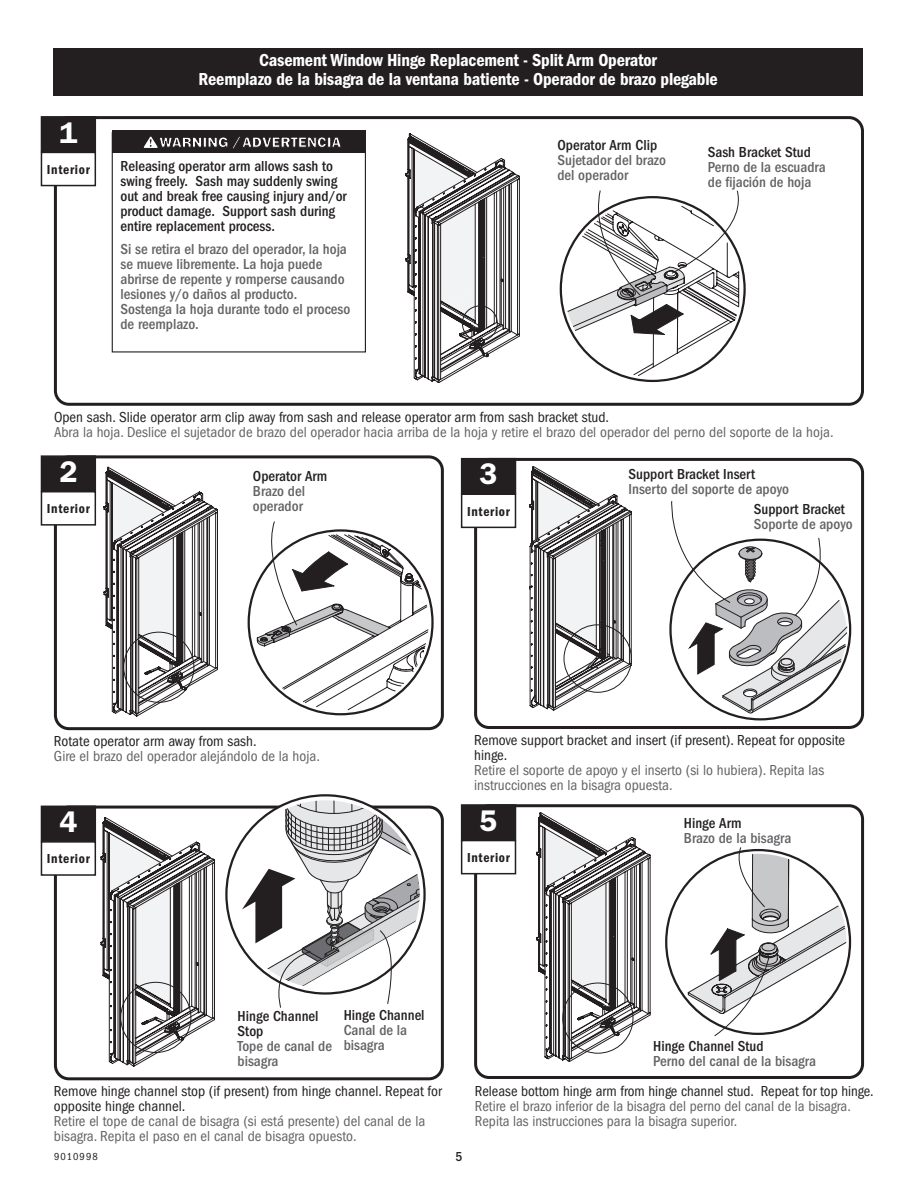
<style>
.page{position:relative;width:918px;height:1188px;background:#fff}
.page>*{position:absolute;margin:0;border:0;box-sizing:border-box;transform-origin:0 0}
.t1{font:600 30px "ITC Franklin Gothic Std";color:#fff}
.t2{font:18px/18.6px "ITC Franklin Gothic Std Dm Cd";letter-spacing:-.01em;color:#fff;text-align:center}
.t3{font:condensed 15px/15px "ITC Franklin Gothic Std";color:#636366}
.t4{font:500 condensed 15px/15px "ITC Franklin Gothic Std";color:#636366}
.t5{font:condensed 15px/15px "ITC Franklin Gothic Std";color:#231f20}
.t6{font:500 condensed 15px/15px "ITC Franklin Gothic Std";color:#231f20}
.t7{font:13.5px "ITC Franklin Gothic Std Dm Cd";letter-spacing:.05em;color:#231f20}
.t8{font:500 condensed 13.5px "ITC Franklin Gothic Std";color:#231f20}
.t9{font:condensed 10.5px "ITC Franklin Gothic Std";letter-spacing:.1em;color:#231f20}
</style>
<div class="page">
<div style="left:54px;top:455px;width:390px;height:275px;border:3px solid #231f20;border-radius:14px"></div>
<div style="left:474px;top:804px;width:390px;height:275px;border:3px solid #231f20;border-radius:14px"></div>
<div style="left:54px;top:116px;width:810px;height:290px;border:3px solid #231f20;border-radius:14px"></div>
<div style="left:41px;top:116px;width:55px;height:36px;background:#231f20"></div>
<div style="left:41px;top:152px;width:55px;height:34px;background:#fff;border:2px solid #231f20"></div>
<div style="left:41px;top:455px;width:55px;height:37px;background:#231f20;border:2px solid #231f20"></div>
<div style="left:41px;top:491px;width:55px;height:35px;background:#fff;border:2px solid #231f20"></div>
<div style="left:461px;top:804px;width:55px;height:37px;background:#231f20"></div>
<div style="left:461px;top:840px;width:55px;height:34px;background:#fff;border:2px solid #231f20"></div>
<div style="left:54px;top:806px;width:390px;height:274px;border:3px solid #231f20;border-radius:14px"></div>
<div style="left:53px;top:49px;width:810px;height:47px;background:#231f20"></div>
<div style="left:112px;top:132px;width:254px;height:221px;border:1px solid #231f20"></div>
<div style="left:112px;top:131px;width:254px;height:22px;background:#231f20"></div>
<svg style="left:144px;top:136px;width:57px;height:12px"></svg>
<svg style="left:203px;top:137px;width:3px;height:10px"></svg>
<svg style="left:208px;top:136px;width:133px;height:13px"></svg>
<svg style="left:406px;top:133px;width:114px;height:250px"></svg>
<svg style="left:567px;top:190px;width:179px;height:186px"></svg>
<svg style="left:104px;top:467px;width:114px;height:249px"></svg>
<svg style="left:257px;top:521px;width:172px;height:206px"></svg>
<svg style="left:536px;top:812px;width:114px;height:250px"></svg>
<svg style="left:688px;top:847px;width:159px;height:190px"></svg>
<svg style="left:224px;top:794px;width:203px;height:214px"></svg>
<div style="left:41px;top:806px;width:55px;height:36px;background:#231f20"></div>
<div style="left:41px;top:841px;width:55px;height:35px;background:#fff;border:2px solid #231f20"></div>
<svg style="left:101px;top:817px;width:114px;height:249px"></svg>
<div style="left:474px;top:458px;width:390px;height:271px;border:3px solid #231f20;border-radius:14px"></div>
<div style="left:461px;top:458px;width:55px;height:36px;background:#231f20"></div>
<div style="left:461px;top:493px;width:55px;height:35px;background:#fff;border:2px solid #231f20"></div>
<svg style="left:530px;top:467px;width:102px;height:243px"></svg>
<svg style="left:669px;top:501px;width:179px;height:212px"></svg>
<h1 class="t1" style="left:59px;top:115px;width:19px">1</h1>
<p class="t7" style="left:47px;top:162px;width:44px">Interior</p>
<p class="t2" style="left:199px;top:51px;width:521px">Casement Window Hinge Replacement - Split Arm Operator<br>Reemplazo de la bisagra de la ventana batiente - Operador de brazo plegable</p>
<p class="t6" style="left:120px;top:159px;width:228px">Releasing operator arm allows sash to swing freely. Sash may suddenly swing out and break free causing injury and/or product damage. Support sash during entire replacement process.</p>
<p class="t4" style="left:120px;top:241px;width:231px">Si se retira el brazo del operador, la hoja se mueve libremente. La hoja puede abrirse de repente y romperse causando lesiones y/o daños al producto.<br>Sostenga la hoja durante todo el proceso de reemplazo.</p>
<p class="t6" style="left:557px;top:137px;width:101px">Operator Arm Clip</p>
<p class="t4" style="left:557px;top:152px;width:110px">Sujetador del brazo del operador</p>
<p class="t6" style="left:708px;top:145px;width:105px">Sash Bracket Stud</p>
<p class="t4" style="left:708px;top:160px;width:119px">Perno de la escuadra de fijación de hoja</p>
<p class="t5" style="left:54px;top:409px;width:557px">Open sash. Slide operator arm clip away from sash and release operator arm from sash bracket stud.</p>
<p class="t3" style="left:54px;top:424px;width:781px">Abra la hoja. Deslice el sujetador de brazo del operador hacia arriba de la hoja y retire el brazo del operador del perno del soporte de la hoja.</p>
<h1 class="t1" style="left:59px;top:454px;width:19px">2</h1>
<p class="t7" style="left:47px;top:501px;width:44px">Interior</p>
<p class="t6" style="left:253px;top:469px;width:76px">Operator Arm</p>
<p class="t4" style="left:253px;top:484px;width:54px">Brazo del operador</p>
<h1 class="t1" style="left:480px;top:456px;width:19px">3</h1>
<p class="t7" style="left:467px;top:504px;width:44px">Interior</p>
<p class="t6" style="left:754px;top:502px;width:92px">Support Bracket</p>
<p class="t4" style="left:754px;top:517px;width:100px">Soporte de apoyo</p>
<p class="t6" style="left:629px;top:467px;width:128px">Support Bracket Insert</p>
<p class="t4" style="left:629px;top:482px;width:162px">Inserto del soporte de apoyo</p>
<p class="t5" style="left:54px;top:734px;width:204px">Rotate operator arm away from sash.</p>
<p class="t3" style="left:54px;top:749px;width:268px">Gire el brazo del operador alejándolo de la hoja.</p>
<h1 class="t1" style="left:59px;top:804px;width:19px">4</h1>
<p class="t7" style="left:47px;top:851px;width:44px">Interior</p>
<p class="t5" style="left:474px;top:733px;width:373px">Remove support bracket and insert (if present). Repeat for opposite hinge.</p>
<p class="t3" style="left:474px;top:763px;width:352px">Retire el soporte de apoyo y el inserto (si lo hubiera). Repita las instrucciones en la bisagra opuesta.</p>
<h1 class="t1" style="left:480px;top:803px;width:19px">5</h1>
<p class="t7" style="left:467px;top:850px;width:44px">Interior</p>
<p class="t6" style="left:684px;top:816px;width:59px">Hinge Arm</p>
<p class="t4" style="left:684px;top:831px;width:109px">Brazo de la bisagra</p>
<p class="t6" style="left:238px;top:1008px;width:82px">Hinge Channel<br>Stop</p>
<p class="t4" style="left:238px;top:1038px;width:96px">Tope de canal de bisagra</p>
<p class="t6" style="left:344px;top:1008px;width:82px">Hinge Channel</p>
<p class="t4" style="left:344px;top:1023px;width:65px">Canal de la bisagra</p>
<p class="t5" style="left:54px;top:1084px;width:390px">Remove hinge channel stop (if present) from hinge channel. Repeat for opposite hinge channel.</p>
<p class="t3" style="left:54px;top:1114px;width:373px">Retire el tope de canal de bisagra (si está presente) del canal de la bisagra. Repita el paso en el canal de bisagra opuesto.</p>
<p class="t6" style="left:653px;top:1039px;width:112px">Hinge Channel Stud</p>
<p class="t4" style="left:653px;top:1054px;width:164px">Perno del canal de la bisagra</p>
<p class="t5" style="left:475px;top:1083px;width:400px">Release bottom hinge arm from hinge channel stud. Repeat for top hinge.</p>
<p class="t3" style="left:475px;top:1098px;width:377px">Retire el brazo inferior de la bisagra del perno del canal de la bisagra.<br>Repita las instrucciones para la bisagra superior.</p>
<p class="t9" style="left:54px;top:1151px;width:45px">9010998</p>
<p class="t8" style="left:456px;top:1149px;width:8px">5</p>
</div>
